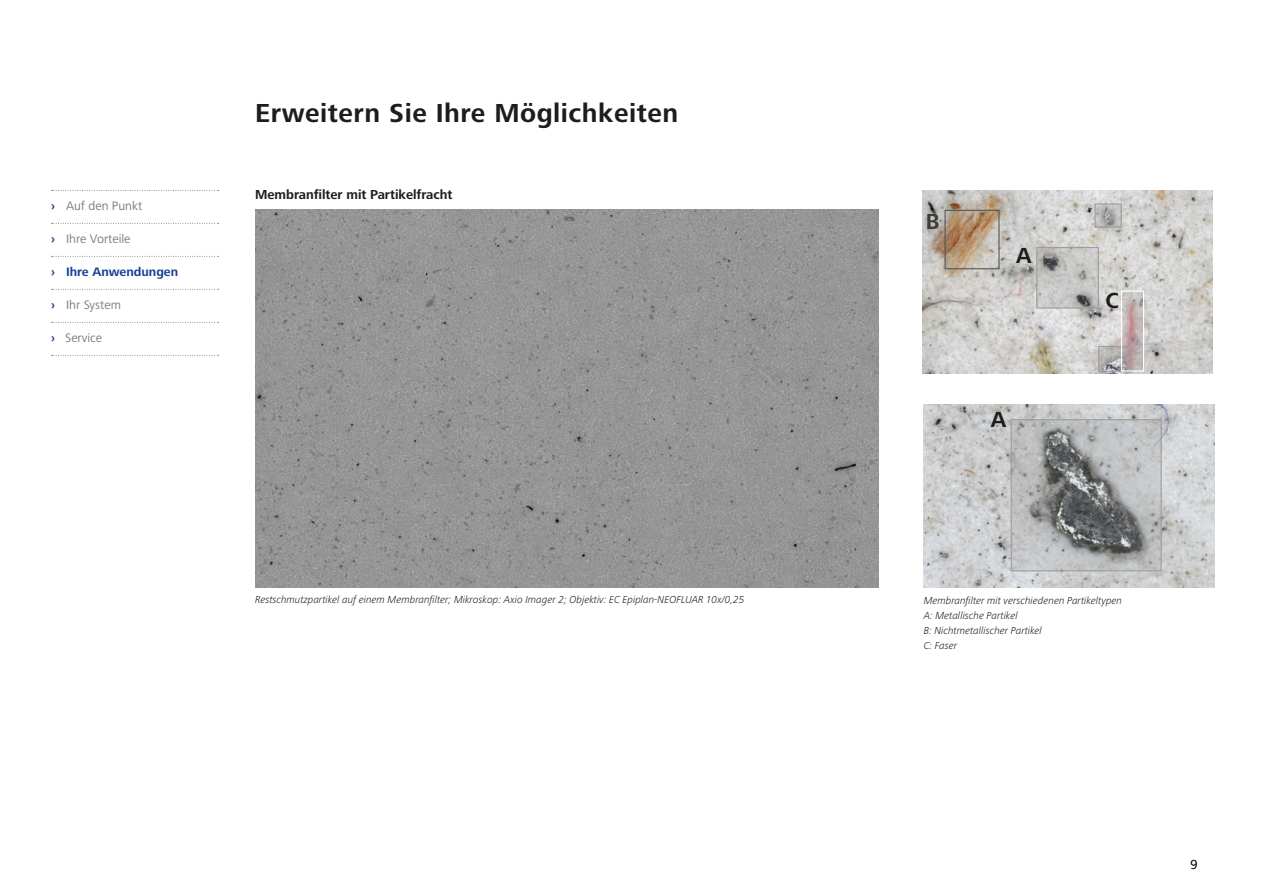
<style>
.page{position:relative;width:1263px;height:893px;background:#fff}
.page>*{position:absolute;margin:0;border:0;box-sizing:border-box;transform-origin:0 0}
.t1{font:700 27px "Zeiss Frutiger Next Pro";letter-spacing:.02em;color:#1d1d1b}
.t2{font:700 22.65px "Zeiss Frutiger Next Pro";color:#1d1d1b}
.t3{font:700 22.65px "Zeiss Frutiger Next Pro";color:#3c3c3b}
.t4{font:700 13.5px "Zeiss Frutiger Next Pro";color:#1d1d1b}
.t5{font:300 13.5px "Zeiss Frutiger Next Pro";color:#1d1d1b}
.t6{font:12.75px "Zeiss Frutiger Next Pro";color:#7c7b7b}
.t7{font:700 12.75px "Zeiss Frutiger Next Pro";color:#164194}
.t8{font:italic 300 10.5px/15px "Zeiss Frutiger Next Pro";color:#1d1d1b}
.s1{font-weight:700;color:#164194}
</style>
<div class="page">
<img style="left:923px;top:190px;width:289px;height:184px">
<img style="left:924px;top:405px;width:290px;height:182px">
<svg style="left:1038px;top:249px;width:59px;height:57px;background:#bab9b8"></svg>
<div style="left:1036px;top:247px;width:63px;height:61px;border:1px solid #9d9d9c"></div>
<svg style="left:1100px;top:348px;width:21px;height:22px"></svg>
<div style="left:1098px;top:346px;width:33px;height:26px;border:1px solid #9d9d9c"></div>
<svg style="left:1096px;top:205px;width:24px;height:21px"></svg>
<div style="left:1094px;top:203px;width:28px;height:25px;border:1px solid #9d9d9c"></div>
<svg style="left:1013px;top:421px;width:147px;height:148px;background:#9fa1a1"></svg>
<div style="left:1011px;top:419px;width:151px;height:152px;border:1px solid #9d9d9c"></div>
<svg style="left:1123px;top:293px;width:19px;height:76px"></svg>
<div style="left:1121px;top:291px;width:23px;height:80px;border:1px solid #fff"></div>
<div style="left:944px;top:210px;width:55px;height:59px;border:1px solid #575756"></div>
<img style="left:255px;top:209px;width:623px;height:379px">
<svg style="left:51px;top:190px;width:168px;height:1px"></svg>
<svg style="left:51px;top:223px;width:168px;height:1px"></svg>
<svg style="left:51px;top:256px;width:168px;height:1px"></svg>
<svg style="left:51px;top:289px;width:168px;height:1px"></svg>
<svg style="left:51px;top:322px;width:168px;height:1px"></svg>
<svg style="left:51px;top:355px;width:168px;height:1px"></svg>
<p class="t6" style="left:51px;top:199px;width:93px"><span class="s1">›</span> Auf den Punkt</p>
<p class="t6" style="left:51px;top:232px;width:81px"><span class="s1">›</span> Ihre Vorteile</p>
<p class="t7" style="left:51px;top:265px;width:129px">› Ihre Anwendungen</p>
<p class="t6" style="left:51px;top:298px;width:71px"><span class="s1">›</span> Ihr System</p>
<p class="t6" style="left:51px;top:331px;width:53px"><span class="s1">›</span> Service</p>
<h1 class="t1" style="left:255px;top:97px;width:425px">Erweitern Sie Ihre Möglichkeiten</h1>
<p class="t4" style="left:255px;top:187px;width:199px">Membranfilter mit Partikelfracht</p>
<h2 class="t3" style="left:926px;top:209px;width:15px">B</h2>
<h2 class="t2" style="left:1016px;top:243px;width:17px">A</h2>
<h2 class="t2" style="left:991px;top:407px;width:17px">A</h2>
<h2 class="t2" style="left:1105px;top:287px;width:15px">C</h2>
<p class="t8" style="left:255px;top:592px;width:491px">Restschmutzpartikel auf einem Membranfilter; Mikroskop: Axio Imager 2; Objektiv: EC Epiplan-NEOFLUAR 10x/0,25</p>
<p class="t8" style="left:924px;top:592px;width:200px">Membranfilter mit verschiedenen Partikeltypen<br>A: Metallische Partikel<br>B: Nichtmetallischer Partikel<br>C: Faser</p>
<p class="t5" style="left:1190px;top:856px;width:9px">9</p>
</div>
